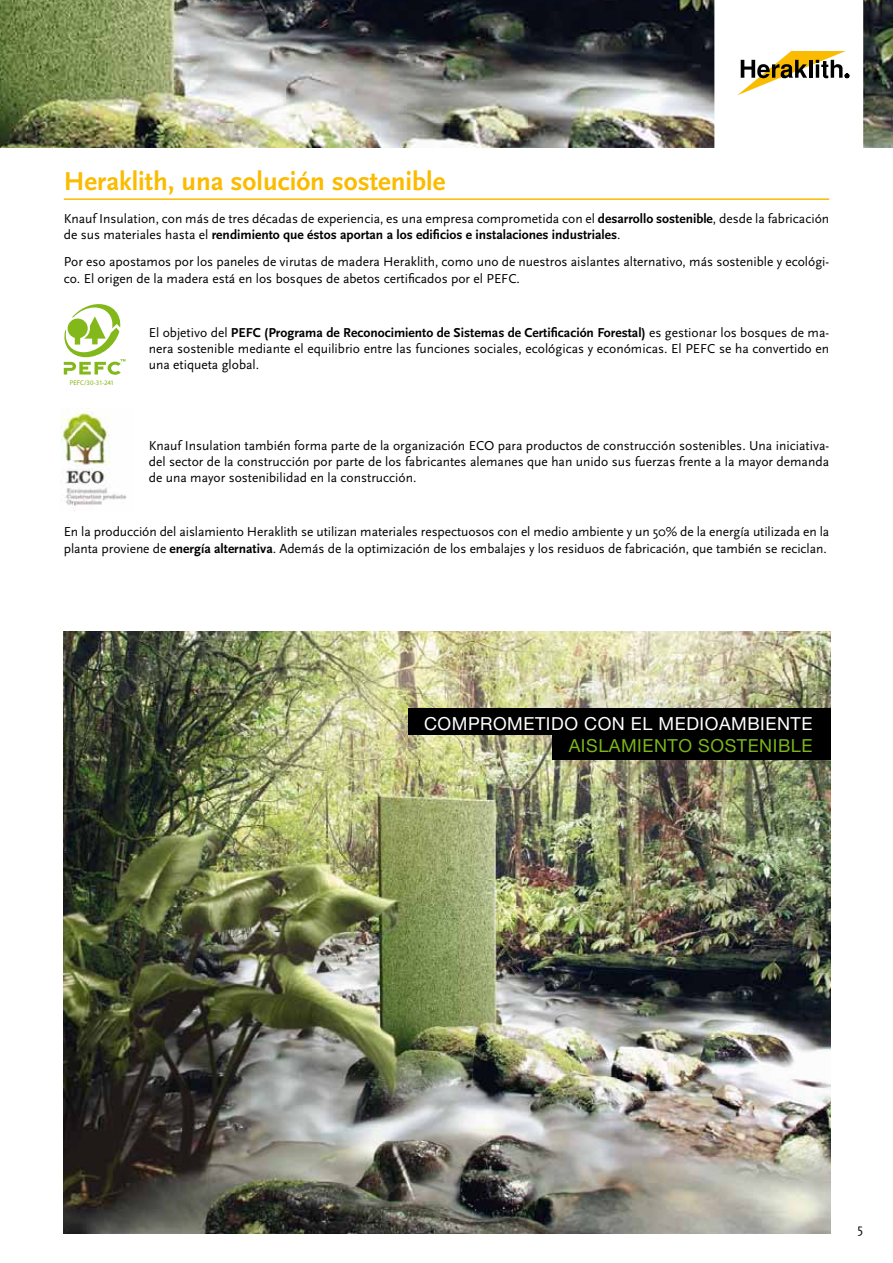
<style>
.page{position:relative;width:893px;height:1263px;background:#fff}
.page>*{position:absolute;margin:0;border:0;box-sizing:border-box;transform-origin:0 0}
.t1{font:700 27px "Scala Sans";color:#fabb00}
.t2{font:18px "Helvetica Neue";letter-spacing:.03em;color:#fff}
.t3{font:18px "Helvetica Neue";letter-spacing:.03em;color:#7ab51d}
.t4{font:13.5px/16.2px "Scala Sans";color:#000}
.t5{font:300 6.75px "M Arial";letter-spacing:-.005em;color:#83b81a}
.s1{font-weight:700}
</style>
<div class="page">
<img style="left:0;top:0;width:893px;height:147px">
<svg style="left:714px;top:0;width:149px;height:148px"></svg>
<hr style="left:64px;top:198px;width:765px;height:2px;background:#fabb00">
<svg style="left:64px;top:304px;width:61px;height:71px"></svg>
<img style="left:61px;top:408px;width:66px;height:101px">
<img style="left:64px;top:631px;width:767px;height:602px">
<div style="left:408px;top:708px;width:423px;height:27px;background:#000"></div>
<div style="left:552px;top:733px;width:279px;height:26px;background:#000"></div>
<h1 class="t1" style="left:64px;top:167px;width:383px">Heraklith, una solución sostenible</h1>
<p class="t4" style="left:64px;top:211px;width:767px">Knauf I nsulation, con más de tres décadas de experiencia, es una empresa comprometida con el <span class="s1">desarrollo sostenible</span>, desde la fabricación de sus materiales hasta el <span class="s1">rendimiento que éstos aportan a los edificios e instalaciones industriales</span>.</p>
<p class="t4" style="left:64px;top:254px;width:767px">Por eso apostamos por los paneles de virutas de madera Heraklith, como uno de nuestros aislantes alternativo, más sostenible y ecológi&shy;co. E l origen de la madera está en los bosques de abetos certificados por el PE FC.</p>
<p class="t5" style="left:70px;top:378px;width:46px">PEFC/30-31-241</p>
<p class="t4" style="left:149px;top:324px;width:682px;text-align:justify">E l objetivo del <span class="s1">PEFC (Programa de Reconocimiento de Sistemas de Certificación Forestal)</span> es gestionar los bosques de ma&shy;nera sostenible mediante el equilibrio entre las funciones sociales, ecológicas y económicas. El PE FC se ha convertido en una etiqueta global.</p>
<p class="t4" style="left:149px;top:438px;width:682px;text-align:justify">Knauf I nsulation también forma parte de la organización ECO para productos de construcción sostenibles. U na iniciativa&shy;del sector de la construcción por parte de los fabricantes alemanes que han unido sus fuerzas frente a la mayor demanda de una mayor sostenibilidad en la construcción.</p>
<p class="t4" style="left:64px;top:524px;width:767px">En la producción del aislamiento Heraklith se utilizan materiales respectuosos con el medio ambiente y un 50% de la energía utilizada en la planta proviene de <span class="s1">energía alternativa</span>. Además de la optimización de los embalajes y los residuos de fabricación, que también se reciclan.</p>
<h2 class="t2" style="left:424px;top:712px;width:379px">COMPROMETI DO CON EL MEDIOAMBIENTE</h2>
<h2 class="t3" style="left:569px;top:735px;width:233px">AISLAMIENTO SOSTENI BLE</h2>
<p class="t4" style="left:858px;top:1221px;width:7px">5</p>
</div>
